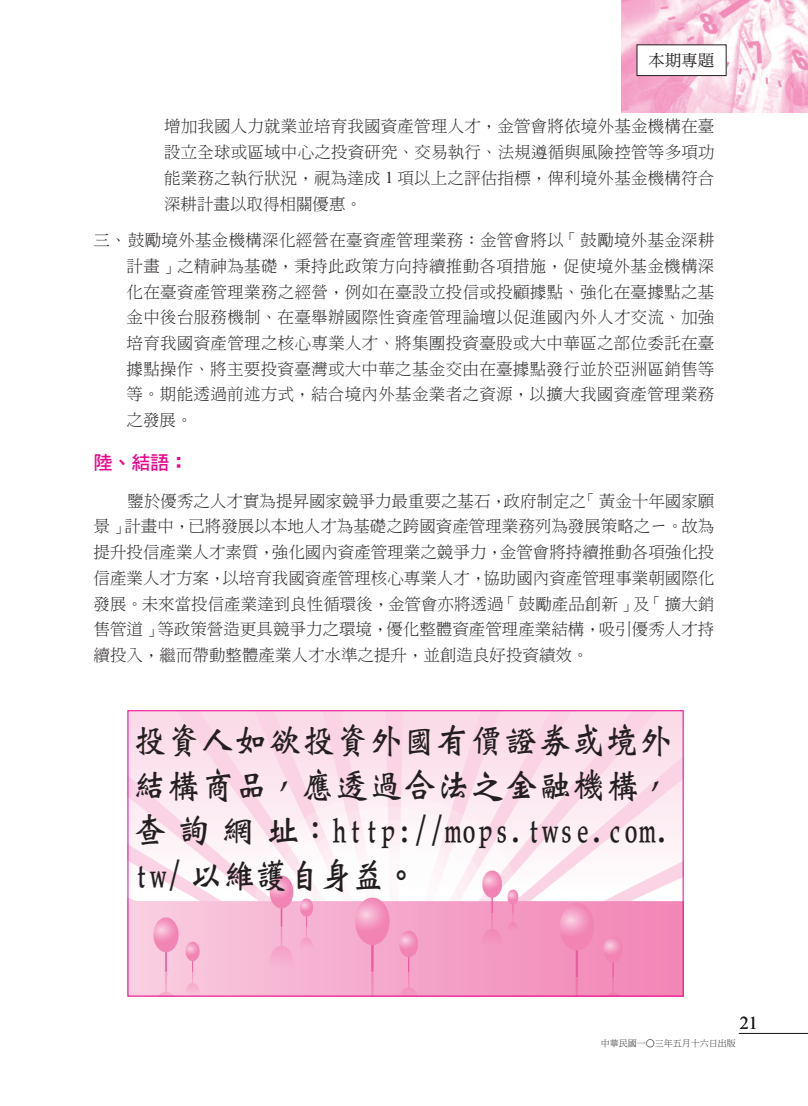
<style>
.page{position:relative;width:808px;height:1106px;background:#fff}
.page>*{position:absolute;margin:0;border:0;box-sizing:border-box;transform-origin:0 0}
.t1{font:36px/45px "DF Wei Bei W7 WIN BF";letter-spacing:.04em;color:#231f20;text-align:justify;scale:.9 1}
.t2{font:19.5px "DF Hei W7 WIN BF";color:#ed028c}
.t3{font:18px "Times New Roman";color:#231f20}
.t4{font:16.5px/25.7px "DF Ming W3 WIN BF";letter-spacing:.01em;color:#231f20;text-align:justify}
.t5{font:16.5px "DF Ming W5 WIN BF";color:#231f20}
.t6{font:9px "DF Ming W3 WIN BF";color:#231f20}
.s1{font-family:"Times New Roman"}
.s2{font-family:"DF Hei XB WIN BF"}
</style>
<div class="page">
<img style="left:621px;top:0;width:187px;height:112px">
<hr style="left:739px;top:1033px;width:69px;height:1px;background:#231f20">
<div style="left:637px;top:45px;width:89px;height:31px;background:#fff"></div>
<div style="left:637px;top:44px;width:89px;height:32px;border:1px solid #231f20"></div>
<img style="left:130px;top:712px;width:551px;height:282px">
<div style="left:128px;top:710px;width:555px;height:286px;border:1px solid #ed028c"></div>
<p class="t5" style="left:649px;top:52px;width:67px">本期專題</p>
<p class="t4" style="left:164px;top:114px;width:552px">增加我國人力就業並培育我國資產管理人才，金管會將依境外基金機構在臺設立全球或區域中心之投資研究、交易執行、法規遵循與風險控管等多項功能業務之執行狀況，視為達成 <span class="s1">1</span> 項以上之評估指標，俾利境外基金機構符合深耕計畫以取得相關優惠。</p>
<p class="t4" style="left:127px;top:227px;width:589px;text-indent:-33px">三、鼓勵境外基金機構深化經營在臺資產管理業務：金管會將以「鼓勵境外基金深耕計畫」之精神為基礎，秉持此政策方向持續推動各項措施，促使境外基金機構深化在臺資產管理業務之經營，例如在臺設立投信或投顧據點、強化在臺據點之基金中後台服務機制、在臺舉辦國際性資產管理論壇以促進國內外人才交流、加強培育我國資產管理之核心專業人才、將集團投資臺股或大中華區之部位委託在臺據點操作、將主要投資臺灣或大中華之基金交由在臺據點發行並於亞洲區銷售等等。期能透過前述方式，結合境內外基金業者之資源，以擴大我國資產管理業務之發展。</p>
<p class="t2" style="left:94px;top:452px;width:97px">陸<span class="s2">、</span>結語<span class="s2">：</span></p>
<p class="t4" style="left:94px;top:488px;width:622px;text-indent:34px">鑒於優秀之人才實為提昇國家競爭力最重要之基石，政府制定之「黃金十年國家願景」計畫中，已將發展以本地人才為基礎之跨國資產管理業務列為發展策略之ㄧ。故為提升投信產業人才素質，強化國內資產管理業之競爭力，金管會將持續推動各項強化投信產業人才方案，以培育我國資產管理核心專業人才，協助國內資產管理事業朝國際化發展。未來當投信產業達到良性循環後，金管會亦將透過「鼓勵產品創新」及「擴大銷售管道」等政策營造更具競爭力之環境，優化整體資產管理產業結構，吸引優秀人才持續投入，繼而帶動整體產業人才水準之提升，並創造良好投資績效。</p>
<h1 class="t1" style="left:134px;top:717px;width:599px">投資人如欲投資外國有價證券或境外結構商品，應透過合法之金融機構，查詢網址：http://mops.twse.com. tw/ 以維護自身益。</h1>
<p class="t3" style="left:740px;top:1010px;width:19px">21</p>
<p class="t6" style="left:601px;top:1039px;width:136px">中華民國一○三年五月十六日出版</p>
</div>
